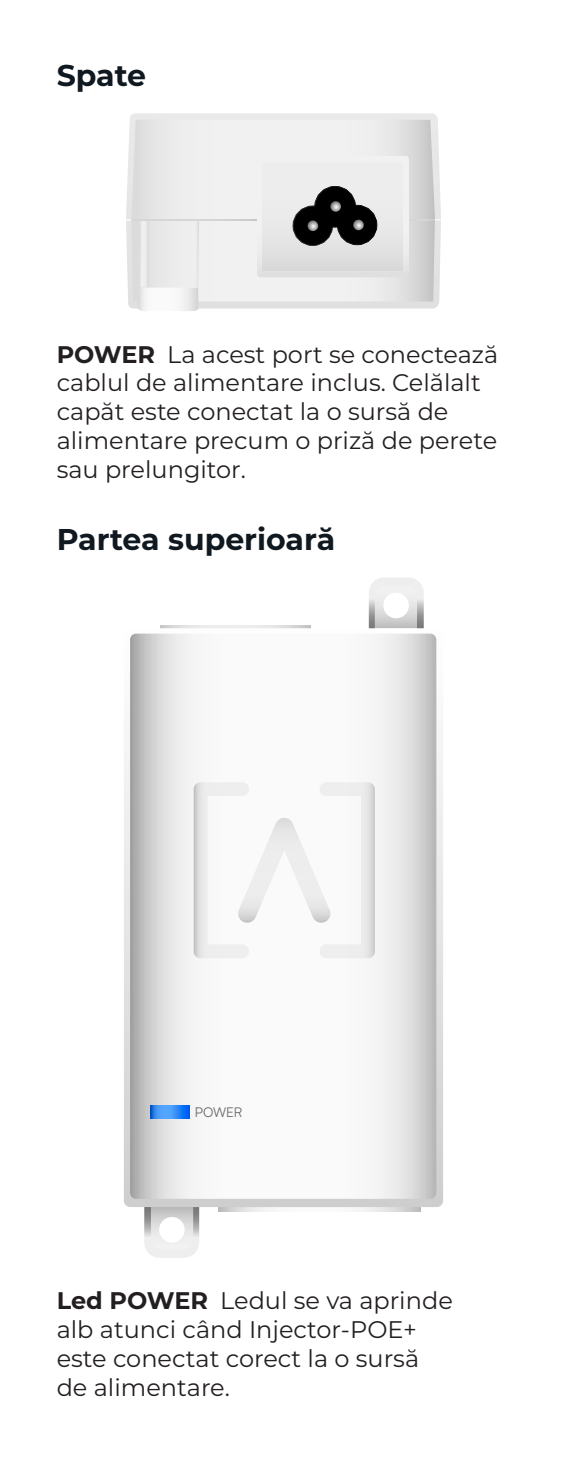
<style>
.page{position:relative;width:567px;height:1475px;background:#fff}
.page>*{position:absolute;margin:0;border:0;box-sizing:border-box;transform-origin:0 0}
.t1{font:700 30px "Montserrat";color:#101820}
.t2{font:24px/28.8px "Montserrat";color:#231f20}
.t3{font:700 13.6px "Satoshi Variable";color:#6d6d6d}
.s1{font-weight:700}
</style>
<div class="page">
<svg style="left:126px;top:113px;width:315px;height:195px"></svg>
<svg style="left:131px;top:120px;width:304px;height:181px"></svg>
<svg style="left:138px;top:287px;width:60px;height:24px"></svg>
<div style="left:141px;top:220px;width:7px;height:67px;background:#eee"></div>
<div style="left:191px;top:220px;width:8px;height:67px;background:#eee"></div>
<hr style="left:131px;top:219px;width:126px;height:1px;background:#d6d6d6">
<svg style="left:257px;top:156px;width:178px;height:121px;background:#c1c1c1"></svg>
<svg style="left:218px;top:1206px;width:202px;height:4px"></svg>
<svg style="left:160px;top:625px;width:151px;height:3px"></svg>
<svg style="left:369px;top:578px;width:55px;height:50px"></svg>
<svg style="left:144px;top:1206px;width:55px;height:51px"></svg>
<svg style="left:124px;top:628px;width:319px;height:578px"></svg>
<svg style="left:130px;top:633px;width:306px;height:565px"></svg>
<svg style="left:194px;top:782px;width:181px;height:176px"></svg>
<svg style="left:151px;top:1105px;width:39px;height:13px"></svg>
<p class="t1" style="left:57px;top:53px;width:91px">Spate</p>
<p class="t2" style="left:57px;top:339px;width:443px"><span class="s1">POWER</span> La acest port se conectează cablul de alimentare inclus. Celălalt capăt este conectat la o sursă de alimentare precum o priză de perete sau prelungitor.</p>
<p class="t1" style="left:57px;top:517px;width:280px">Partea superioară</p>
<p class="t3" style="left:195px;top:1100px;width:49px">POWER</p>
<p class="t2" style="left:57px;top:1285px;width:398px"><span class="s1">Led POWER</span> Ledul se va aprinde alb atunci când Injector-POE+ este conectat corect la o sursă de alimentare.</p>
</div>
